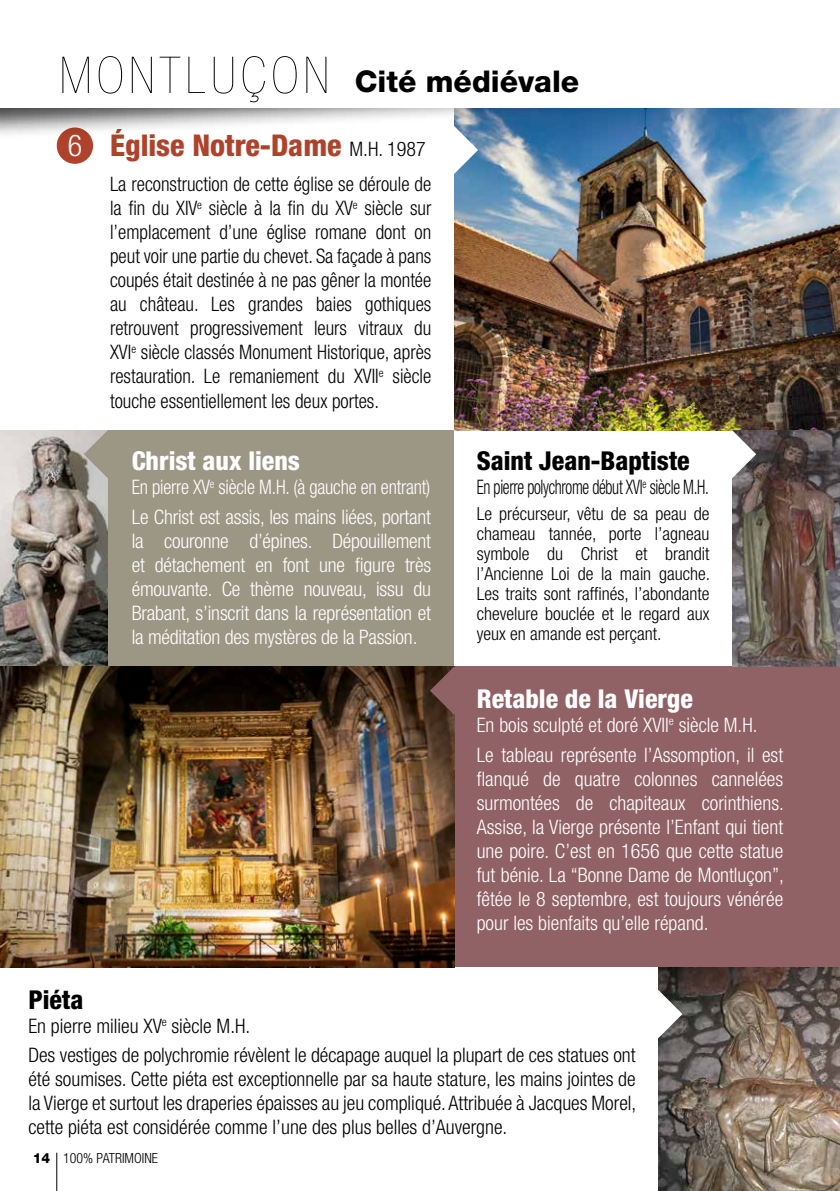
<style>
.page{position:relative;width:840px;height:1191px;background:#fff}
.page>*{position:absolute;margin:0;border:0;box-sizing:border-box;transform-origin:0 0}
.t1{font:800 condensed 30px "Helvetica Neue LT Std";color:#af422a}
.t2{font:800 30px "Helvetica Neue LT Std";color:#000}
.t3{font:300 condensed 30px "Helvetica Neue LT Std";color:#fff}
.t4{font:800 condensed 26px "Helvetica Neue LT Std";color:#fff}
.t5{font:800 condensed 26px "Helvetica Neue LT Std";color:#000}
.t6{font:300 condensed 20px/24px "Helvetica Neue LT Std";letter-spacing:-.01em;color:#fff;text-align:justify}
.t7{font:300 condensed 20px/24px "Helvetica Neue LT Std";color:#000;text-align:justify;scale:.96 1}
.t8{font:300 condensed 20px/24px "Helvetica Neue LT Std";color:#000}
.t9{font:300 condensed 20px/29.6px "Helvetica Neue LT Std";letter-spacing:-.01em;color:#fff;scale:.93 1}
.t10{font:300 condensed 20px "Helvetica Neue LT Std";letter-spacing:-.02em;color:#000;scale:.79 1}
.t11{font:300 condensed 18px/20px "Helvetica Neue LT Std";color:#000;text-align:justify}
.t12{font:300 condensed 14px "Helvetica Neue LT Std";color:#000}
.s1{font-weight:200;font-stretch:condensed;font-size:50.8px}
.s2{font-weight:300;font-size:20px;color:#000}
.s3{font-weight:800;font-stretch:normal}
</style>
<div class="page">
<div style="left:108px;top:430px;width:346px;height:236px;background:#9c9684"></div>
<div style="left:255px;top:666px;width:584px;height:301px;background:#916265"></div>
<img style="left:839px;top:108px;width:1px;height:784px">
<img style="left:454px;top:108px;width:385px;height:322px">
<img style="left:0;top:430px;width:108px;height:236px">
<img style="left:732px;top:430px;width:107px;height:236px">
<img style="left:658px;top:967px;width:181px;height:224px">
<img style="left:0;top:666px;width:454px;height:301px">
<div style="left:57px;top:127px;width:36px;height:37px;background:#af422a;border-radius:50%"></div>
<svg style="left:84px;top:430px;width:24px;height:48px"></svg>
<svg style="left:707px;top:430px;width:48px;height:48px"></svg>
<svg style="left:454px;top:141px;width:24px;height:33px"></svg>
<svg style="left:429px;top:666px;width:26px;height:48px"></svg>
<svg style="left:658px;top:990px;width:24px;height:48px"></svg>
<hr style="left:56px;top:1152px;width:1px;height:39px;background:#000">
<div style="left:0;top:72px;width:674px;height:69px;background:#000;opacity:.75"></div>
<div style="left:0;top:45px;width:839px;height:63px;background:#fff"></div>
<h1 class="t2" style="left:60px;top:64px;width:521px"><span class="s1">MONTLUÇON</span> Cité médiévale</h1>
<h1 class="t3" style="left:68px;top:129px;width:16px">6</h1>
<h1 class="t1" style="left:110px;top:127px;width:317px">Église Notre-Dame <span class="s2">M.H. 1987</span></h1>
<p class="t7" style="left:110px;top:172px;width:336px">La reconstruction de cette église se déroule de la fin du XIV<sup>e</sup> siècle à la fin du XV<sup>e</sup> siècle sur l’emplacement d’une église romane dont on peut voir une partie du chevet. Sa façade à pans coupés était destinée à ne pas gêner la montée au château. Les grandes baies gothiques retrouvent progressivement leurs vitraux du XVI<sup>e</sup> siècle classés Monument Historique, après restauration. Le remaniement du XVII<sup>e</sup> siècle touche essentiellement les deux portes.</p>
<h2 class="t4" style="left:132px;top:445px;width:170px">Christ aux liens</h2>
<p class="t9" style="left:132px;top:472px;width:323px">En pierre XV<sup>e</sup> siècle M.H. (à gauche en entrant)<br>Le Christ est assis, les mains liées, portant</p>
<p class="t6" style="left:132px;top:528px;width:301px">la couronne d’épines. Dépouillement et détachement en font une figure très émouvante. Ce thème nouveau, issu du Brabant, s’inscrit dans la représentation et la méditation des mystères de la Passion.</p>
<h2 class="t5" style="left:476px;top:445px;width:214px">Saint Jean-Baptiste</h2>
<p class="t10" style="left:476px;top:475px;width:295px">En pierre polychrome début XVI<sup>e</sup> siècle M.H.</p>
<p class="t11" style="left:476px;top:503px;width:235px">Le précurseur, vêtu de sa peau de chameau tannée, porte l’agneau symbole du Christ et brandit l’Ancienne Loi de la main gauche.<br>Les traits sont raffinés, l’abondante chevelure bouclée et le regard aux yeux en amande est perçant.</p>
<h2 class="t4" style="left:476px;top:682px;width:217px">Retable de la Vierge</h2>
<p class="t6" style="left:476px;top:710px;width:308px;line-height:29.6px">En bois sculpté et doré XVII<sup>e</sup> siècle M.H.<br>Le tableau représente l’Assomption, il est</p>
<p class="t6" style="left:476px;top:766px;width:308px">flanqué de quatre colonnes cannelées surmontées de chapiteaux corinthiens.<br>Assise, la Vierge présente l’Enfant qui tient une poire. C’est en 1656 que cette statue fut bénie. La “Bonne Dame de Montluçon”, fêtée le 8 septembre, est toujours vénérée pour les bienfaits qu’elle répand.</p>
<h2 class="t5" style="left:28px;top:983px;width:56px">Piéta</h2>
<p class="t8" style="left:28px;top:1010px;width:608px;line-height:29.6px">En pierre milieu XV<sup>e</sup> siècle M.H.<br>Des vestiges de polychromie révèlent le décapage auquel la plupart de ces statues ont</p>
<p class="t8" style="left:28px;top:1067px;width:609px;text-align:justify">été soumises. Cette piéta est exceptionnelle par sa haute stature, les mains jointes de la Vierge et surtout les draperies épaisses au jeu compliqué. Attribuée à Jacques Morel, cette piéta est considérée comme l’une des plus belles d’Auvergne.</p>
<p class="t12" style="left:33px;top:1149px;width:127px"><span class="s3">14</span> 100% PATRIMOINE</p>
</div>
